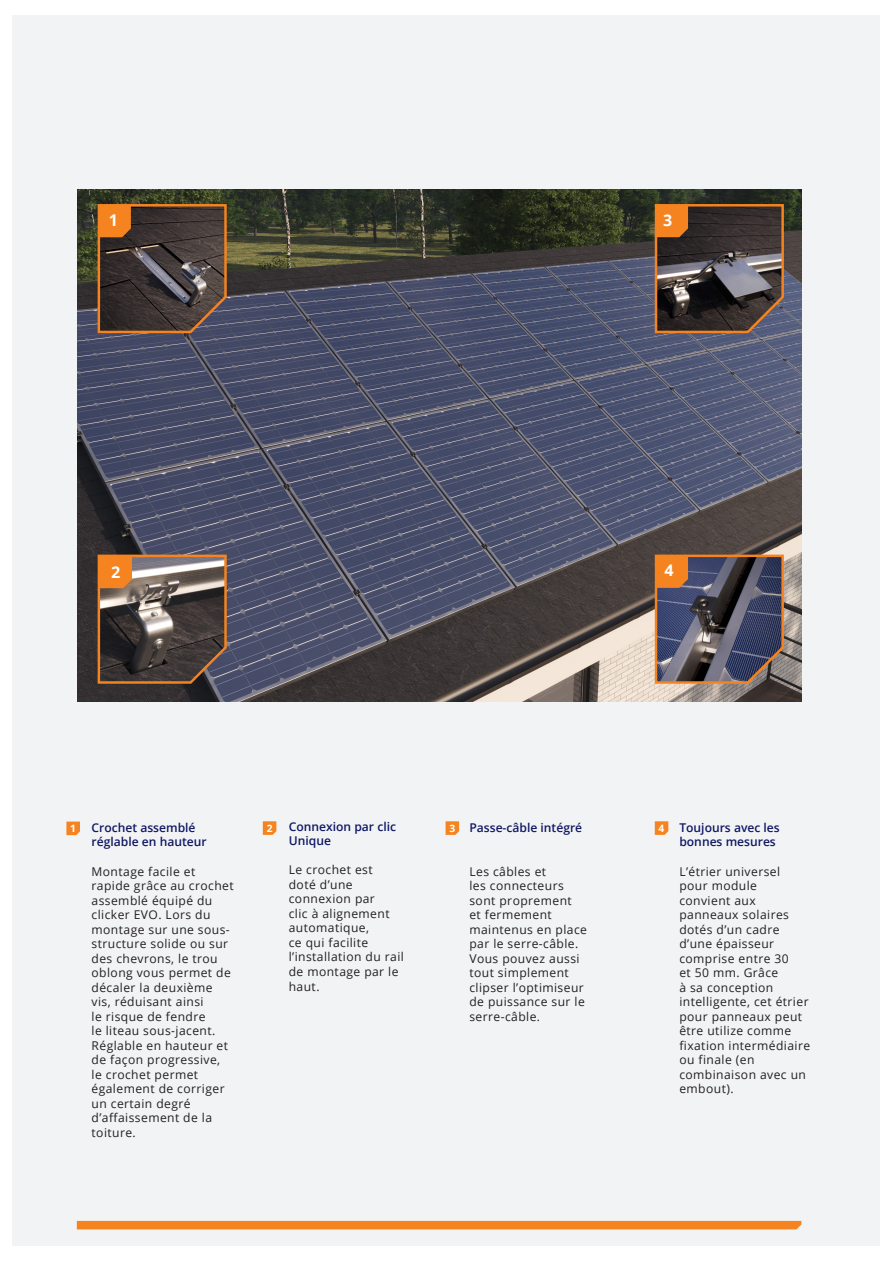
<style>
.page{position:relative;width:893px;height:1263px;background:#fff}
.page>*{position:absolute;margin:0;border:0;box-sizing:border-box;transform-origin:0 0}
.t1{font:700 16.2px "Open Sans";color:#fff}
.t2{font:700 16.05px "Open Sans";color:#fff}
.t3{font:12.15px/14.5px "Open Sans";letter-spacing:.035em;color:#231f20}
.t4{font:600 12.15px/14.5px "Open Sans";color:#101865}
.t5{font:700 10.2px "Open Sans";color:#fff}
</style>
<div class="page">
<div style="left:12px;top:15px;width:868px;height:1230px;background:#f2f3f4"></div>
<svg style="left:77px;top:1220px;width:803px;height:26px"></svg>
<svg style="left:66px;top:821px;width:14px;height:14px"></svg>
<svg style="left:446px;top:821px;width:13px;height:14px"></svg>
<svg style="left:263px;top:821px;width:13px;height:14px"></svg>
<svg style="left:655px;top:821px;width:13px;height:14px"></svg>
<img style="left:78px;top:189px;width:724px;height:512px">
<svg style="left:96px;top:203px;width:132px;height:131px"></svg>
<svg style="left:654px;top:203px;width:131px;height:131px"></svg>
<svg style="left:96px;top:553px;width:132px;height:132px"></svg>
<svg style="left:654px;top:553px;width:131px;height:132px"></svg>
<p class="t1" style="left:109px;top:209px;width:11px">1</p>
<p class="t1" style="left:111px;top:561px;width:11px">2</p>
<p class="t2" style="left:663px;top:209px;width:11px">3</p>
<p class="t2" style="left:664px;top:558px;width:11px">4</p>
<p class="t4" style="left:289px;top:819px;width:109px">Connexion par clic<br>Unique</p>
<p class="t3" style="left:289px;top:862px;width:117px">Le crochet est<br>doté d’une connexion par<br>clic à alignement automatique,<br>ce qui facilite l’installation du rail de montage par le haut.</p>
<p class="t4" style="left:92px;top:820px;width:117px">Crochet assemblé réglable en hauteur</p>
<p class="t3" style="left:92px;top:863px;width:144px">Montage facile et rapide grâce au crochet assemblé équipé du clicker EVO. Lors du montage sur une sous&shy;structure solide ou sur des chevrons, le trou oblong vous permet de décaler la deuxième vis, réduisant ainsi<br>le risque de fendre<br>le liteau sous-jacent.<br>Réglable en hauteur et de façon progressive,<br>le crochet permet également de corriger un certain degré d’affaissement de la toiture.</p>
<p class="t4" style="left:469px;top:820px;width:114px">Passe-câble intégré</p>
<p class="t3" style="left:469px;top:863px;width:119px">Les câbles et<br>les connecteurs sont proprement<br>et fermement maintenus en place par le serre-câble.<br>Vous pouvez aussi tout simplement clipser l’optimiseur de puissance sur le serre-câble.</p>
<p class="t5" style="left:70px;top:821px;width:7px">1</p>
<p class="t5" style="left:267px;top:821px;width:7px">2</p>
<p class="t5" style="left:449px;top:821px;width:7px">3</p>
<p class="t5" style="left:659px;top:821px;width:7px">4</p>
<p class="t4" style="left:679px;top:820px;width:102px">Toujours avec les bonnes mesures</p>
<p class="t3" style="left:679px;top:863px;width:132px">L’étrier universel pour module convient aux panneaux solaires dotés d’un cadre d’une épaisseur comprise entre 30<br>et 50 mm. Grâce<br>à sa conception intelligente, cet étrier pour panneaux peut être utilize comme fixation intermédiaire ou finale (en combinaison avec un embout).</p>
</div>
